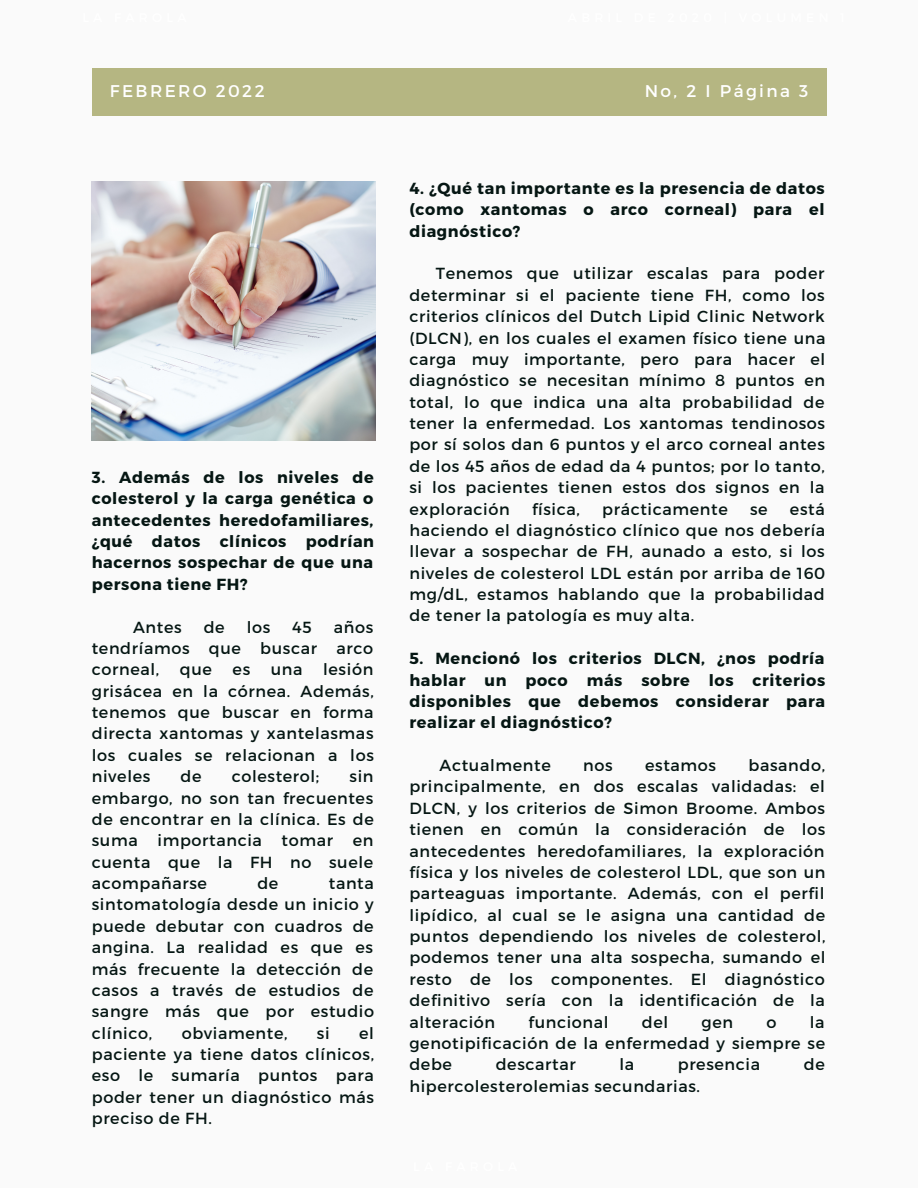
<style>
.page{position:relative;width:918px;height:1188px;background:#fafafa}
.page>*{position:absolute;margin:0;border:0;box-sizing:border-box;transform-origin:0 0}
.t1{font:16.95px "Montserrat";letter-spacing:.14em;color:#fff}
.t2{font:16.05px/21.3px "Montserrat";letter-spacing:.04em;color:#051613;text-align:justify}
.t3{font:700 16.05px/21.3px "Montserrat";letter-spacing:.04em;color:#051613;text-align:justify}
</style>
<div class="page">
<img style="left:92px;top:181px;width:283px;height:259px">
<div style="left:92px;top:68px;width:734px;height:47px;background:#b5b682"></div>
<p class="t1" style="left:616px;top:73px;width:188px">VOL. 2 I PÁGINA 3</p>
<p class="t1" style="left:110px;top:80px;width:156px">FEBRERO 2022</p>
<p class="t1" style="left:645px;top:80px;width:165px">No, 2 I Página 3</p>
<p class="t3" style="left:92px;top:466px;width:284px">3. Además de los niveles de colesterol y la carga genética o antecedentes heredofamiliares, ¿qué datos clínicos podrían hacernos sospechar de que una persona tiene FH?</p>
<p class="t2" style="left:133px;top:615px;width:50px">Antes</p>
<p class="t2" style="left:204px;top:615px;width:23px">de</p>
<p class="t2" style="left:247px;top:615px;width:25px">los</p>
<p class="t2" style="left:292px;top:615px;width:21px">45</p>
<p class="t2" style="left:92px;top:615px;width:283px;text-indent:242px">años tendríamos que buscar arco corneal,</p>
<p class="t2" style="left:92px;top:658px;width:284px;text-indent:231px">lesión grisácea en la córnea. Además, tenemos que buscar en forma directa xantomas y xantelasmas los cuales se relacionan a los niveles</p>
<p class="t2" style="left:180px;top:658px;width:34px">que</p>
<p class="t2" style="left:233px;top:658px;width:19px">es</p>
<p class="t2" style="left:271px;top:658px;width:33px">una</p>
<p class="t2" style="left:92px;top:765px;width:284px;text-indent:258px">sin embargo, no son tan frecuentes de encontrar en la clínica. Es de suma importancia tomar en cuenta que la FH no suele acompañarse</p>
<p class="t2" style="left:181px;top:765px;width:23px">de</p>
<p class="t2" style="left:232px;top:765px;width:89px">colesterol;</p>
<p class="t2" style="left:257px;top:872px;width:23px">de</p>
<p class="t2" style="left:92px;top:872px;width:284px;text-indent:237px">tanta sintomatología desde un inicio y puede debutar con cuadros de angina. La realidad es que es más frecuente la detección de casos a través de estudios de sangre más que por estudio clínico,</p>
<p class="t2" style="left:182px;top:1021px;width:107px">obviamente,</p>
<p class="t2" style="left:317px;top:1021px;width:14px">si</p>
<p class="t2" style="left:92px;top:1021px;width:284px;text-indent:267px">el paciente ya tiene datos clínicos, eso le sumaría puntos para poder tener un diagnóstico más preciso de FH.</p>
<p class="t3" style="left:409px;top:177px;width:417px">4. ¿Qué tan importante es la presencia de datos (como xantomas o arco corneal) para el diagnóstico?</p>
<p class="t2" style="left:409px;top:262px;width:418px;text-indent:26px">Tenemos que utilizar escalas para poder determinar si el paciente tiene FH, como los criterios clínicos del Dutch Lipid Clinic Network (DLCN), en los cuales el examen físico tiene una carga muy importante, pero para hacer el diagnóstico se necesitan mínimo 8 puntos en total, lo que indica una alta probabilidad de tener la enfermedad. Los xantomas tendinosos por sí solos dan 6 puntos y el arco corneal antes de los 45 años de edad da 4 puntos; por lo tanto, si los pacientes tienen estos dos signos en la exploración</p>
<p class="t2" style="left:409px;top:497px;width:417px;text-indent:381px">está haciendo el diagnóstico clínico que nos debería llevar a sospechar de FH, aunado a esto, si los niveles de colesterol LDL están por arriba de 160 mg/dL, estamos hablando que la probabilidad de tener la patología es muy alta.</p>
<p class="t3" style="left:409px;top:647px;width:417px">5. Mencionó los criterios DLCN, ¿nos podría hablar un poco más sobre los criterios disponibles que debemos considerar para realizar el diagnóstico?</p>
<p class="t2" style="left:440px;top:754px;width:113px">Actualmente</p>
<p class="t2" style="left:583px;top:754px;width:31px">nos</p>
<p class="t2" style="left:645px;top:754px;width:73px">estamos</p>
<p class="t2" style="left:532px;top:497px;width:49px">física,</p>
<p class="t2" style="left:602px;top:497px;width:127px">prácticamente</p>
<p class="t2" style="left:750px;top:497px;width:19px">se</p>
<p class="t2" style="left:409px;top:754px;width:418px;text-indent:339px">basando, principalmente, en dos escalas validadas: el DLCN, y los criterios de Simon Broome. Ambos tienen en común la consideración de los antecedentes heredofamiliares, la exploración física y los niveles de colesterol LDL, que son un parteaguas importante. Además, con el perfil lipídico, al cual se le asigna una cantidad de puntos dependiendo los niveles de colesterol, podemos tener una alta sospecha, sumando el resto de los componentes. El diagnóstico definitivo sería con la identificación de la alteración</p>
<p class="t2" style="left:529px;top:1010px;width:82px">funcional</p>
<p class="t2" style="left:642px;top:1010px;width:28px">del</p>
<p class="t2" style="left:702px;top:1010px;width:33px">gen</p>
<p class="t2" style="left:767px;top:1010px;width:12px">o</p>
<p class="t2" style="left:409px;top:1010px;width:417px;text-indent:400px">la genotipificación de la enfermedad y siempre se debe</p>
<p class="t2" style="left:496px;top:1053px;width:82px">descartar</p>
<p class="t2" style="left:619px;top:1053px;width:16px">la</p>
<p class="t2" style="left:678px;top:1053px;width:84px">presencia</p>
<p class="t2" style="left:804px;top:1053px;width:23px">de</p>
<p class="t2" style="left:409px;top:1075px;width:292px">hipercolesterolemias secundarias.</p>
</div>
